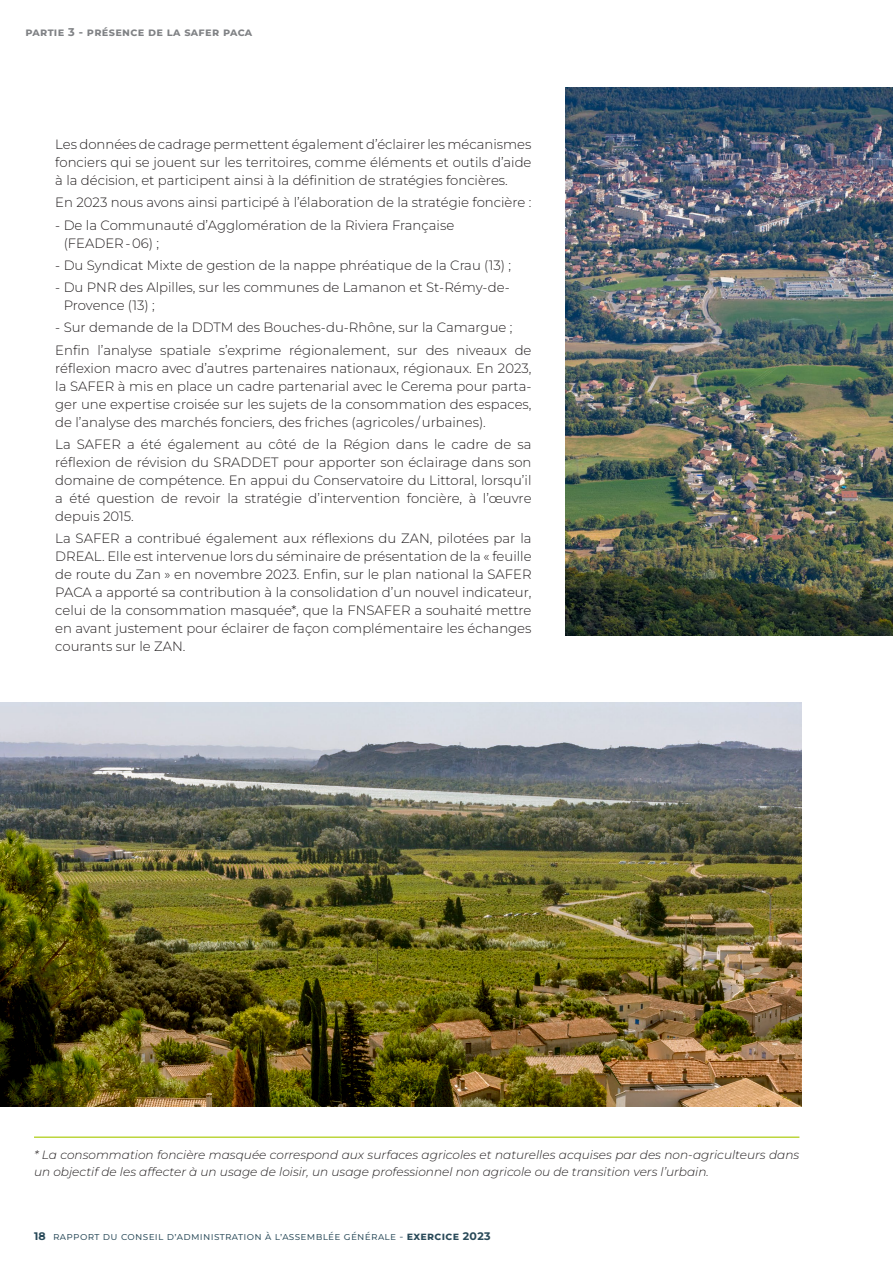
<style>
.page{position:relative;width:893px;height:1263px;background:#fff}
.page>*{position:absolute;margin:0;border:0;box-sizing:border-box;transform-origin:0 0}
.TexteCOURANT{font:300 13.5px/18px "Montserrat";color:#231f20;text-align:justify}
.TexteCOURANT-2{font:italic 300 12px/16.5px "Montserrat";color:#231f20}
.PARTIE_Tête{font:700 11.25px "Montserrat";letter-spacing:.07em;color:#808285}
.t1{font:10.5px "Montserrat";letter-spacing:.04em;color:#294a59}
.s1{font-weight:700;font-size:10.95px}
</style>
<div class="page">
<img style="left:566px;top:87px;width:327px;height:549px">
<hr style="left:34px;top:1136px;width:765px;height:2px;background:#bdd63c">
<img style="left:0;top:703px;width:801px;height:404px">
<p class="PARTIE_Tête" style="left:26px;top:25px;width:228px">PARTIE 3 - PRÉSENCE DE LA SAFER PACA</p>
<p class="TexteCOURANT" style="left:55px;top:135px;width:478px">Les données de cadrage permettent également d’éclairer les mécanismes fonciers qui se jouent sur les territoires, comme éléments et outils d’aide à la décision, et participent ainsi à la définition de stratégies foncières.</p>
<p class="TexteCOURANT" style="left:55px;top:193px;width:478px">En 2023 nous avons ainsi participé à l’élaboration de la stratégie foncière :</p>
<p class="TexteCOURANT" style="left:64px;top:215px;width:392px;text-indent:-8px">- De la Communauté d’Agglomération de la Riviera Française (FEADER - 06) ;</p>
<p class="TexteCOURANT" style="left:55px;top:256px;width:457px">- Du Syndicat Mixte de gestion de la nappe phréatique de la Crau (13) ;</p>
<p class="TexteCOURANT" style="left:64px;top:278px;width:447px;text-indent:-8px">- Du PNR des Alpilles, sur les communes de Lamanon et St-Rémy-de-<br>Provence (13) ;</p>
<p class="TexteCOURANT" style="left:55px;top:318px;width:459px">- Sur demande de la DDTM des Bouches-du-Rhône, sur la Camargue ;</p>
<p class="TexteCOURANT" style="left:55px;top:340px;width:478px">Enfin l’analyse spatiale s’exprime régionalement, sur des niveaux de réflexion macro avec d’autres partenaires nationaux, régionaux. En 2023, la SAFER à mis en place un cadre partenarial avec le Cerema pour parta&shy;ger une expertise croisée sur les sujets de la consommation des espaces, de l’analyse des marchés fonciers, des friches (agricoles / urbaines).</p>
<p class="TexteCOURANT" style="left:55px;top:435px;width:478px">La SAFER a été également au côté de la Région dans le cadre de sa réflexion de révision du SRADDET pour apporter son éclairage dans son domaine de compétence. En appui du Conservatoire du Littoral, lorsqu’il a été question de revoir la stratégie d’intervention foncière, à l’œuvre depuis 2015.</p>
<p class="TexteCOURANT" style="left:55px;top:529px;width:478px">La SAFER a contribué également aux réflexions du ZAN, pilotées par la DREAL. Elle est intervenue lors du séminaire de présentation de la « feuille de route du Zan » en novembre 2023. Enfin, sur le plan national la SAFER PACA a apporté sa contribution à la consolidation d’un nouvel indicateur, celui de la consommation masquée*, que la FNSAFER a souhaité mettre en avant justement pour éclairer de façon complémentaire les échanges courants sur le ZAN.</p>
<p class="TexteCOURANT-2" style="left:34px;top:1146px;width:767px">* La consommation foncière masquée correspond aux surfaces agricoles et naturelles acquises par des non-agriculteurs dans un objectif de les affecter à un usage de loisir, un usage professionnel non agricole ou de transition vers l’urbain.</p>
<p class="t1" style="left:34px;top:1229px;width:458px"><span class="s1">18</span> rapport du conseil d’administration à l’assemblée générale - <span class="s1">EXERCICE 2023</span></p>
</div>
